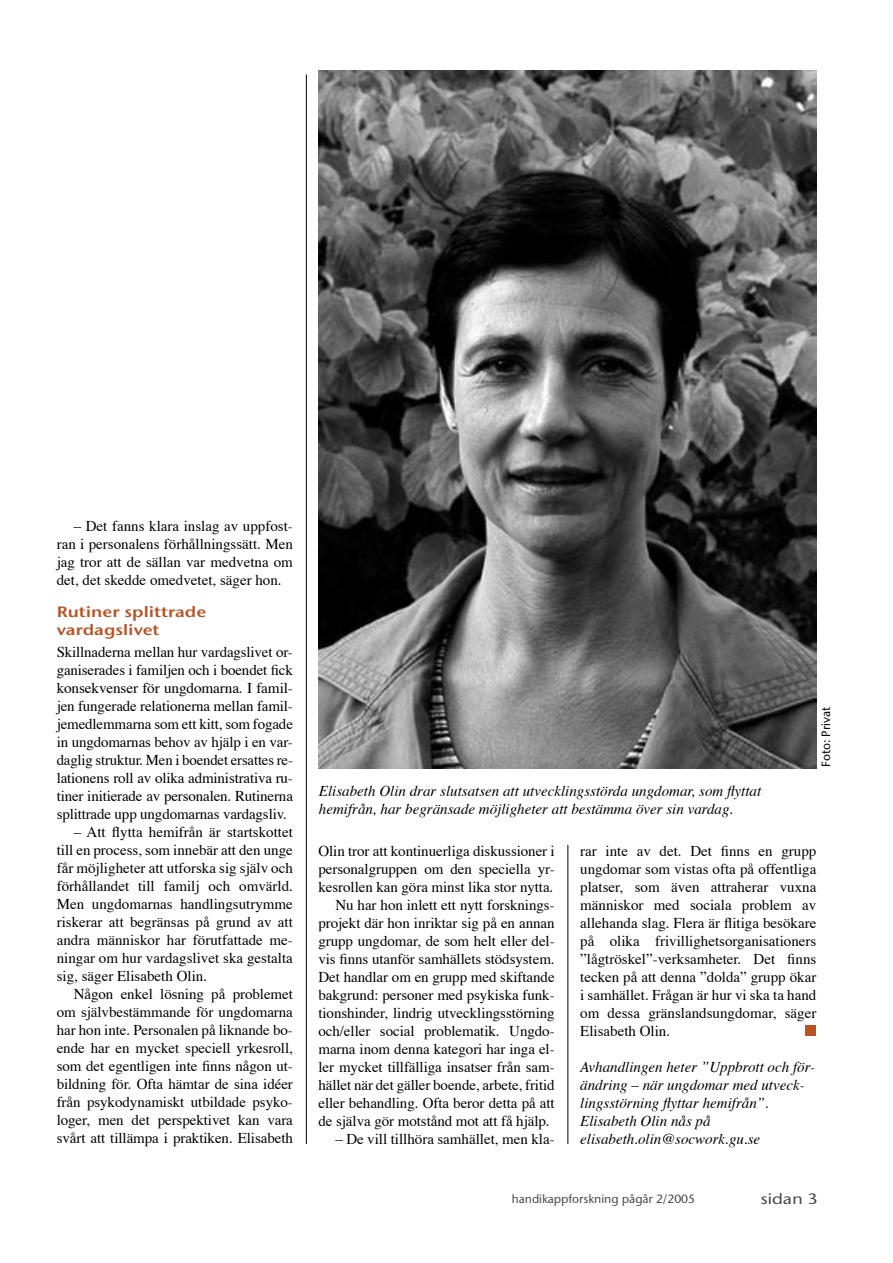
<style>
.page{position:relative;width:893px;height:1263px;background:#fff}
.page>*{position:absolute;margin:0;border:0;box-sizing:border-box;transform-origin:0 0}
.Brödtext_10_pt_med_indrag{font:15px/18px "Times";color:#000;text-align:justify}
.brödtext_10_pt{font:15px/18px "Times";letter-spacing:-.01em;color:#000;text-align:justify}
.brödtext_italic{font:italic 15px/18px "Times";color:#000}
.Mellan_rubrik{font:15px/18px "Stone Sans ITC Semi";color:#b85324;scale:1.2 1}
.Mellan_rubrik-2{font:500 15px "Stone Sans ITC";color:#484848;scale:1.2 1}
.Ingress{font:500 12px "Stone Sans ITC";color:#484848}
.Fotograf{font:500 12px "Stone Sans ITC";letter-spacing:-.005em;color:#000}
</style>
<div class="page">
<hr style="left:306px;top:74px;width:1px;height:1070px;background:#000">
<hr style="left:568px;top:74px;width:1px;height:1070px;background:#000">
<div style="left:805px;top:1026px;width:11px;height:10px;background:#b85324"></div>
<div style="left:319px;top:71px;width:497px;height:774px;background:#fff"></div>
<img style="left:319px;top:71px;width:497px;height:697px">
<p class="Brödtext_10_pt_med_indrag" style="left:57px;top:518px;width:238px;text-indent:17px">– Det fanns klara inslag av uppfost&shy;ran i personalens förhållningssätt. Men jag tror att de sällan var medvetna om det, det skedde omedvetet, säger hon.</p>
<p class="Mellan_rubrik" style="left:57px;top:602px;width:126px">Rutiner splittrade vardagslivet</p>
<p class="brödtext_10_pt" style="left:57px;top:644px;width:238px">Skillnaderna mellan hur vardagslivet or&shy;ganiserades i familjen och i boendet fick konsekvenser för ungdomarna. I famil&shy;jen fungerade relationerna mellan famil&shy;jemedlemmarna som ett kitt, som fogade in ungdomarnas behov av hjälp i en var&shy;daglig struktur. Men i boendet ersattes re&shy;lationens roll av olika administrativa ru&shy;tiner initierade av personalen. Rutinerna splittrade upp ungdomarnas vardagsliv.</p>
<p class="Brödtext_10_pt_med_indrag" style="left:57px;top:824px;width:238px;text-indent:17px">– Att flytta hemifrån är startskottet till en process, som innebär att den unge får möjligheter att utforska sig själv och förhållandet till familj och omvärld.<br>Men ungdomarnas handlingsutrymme riskerar att begränsas på grund av att andra människor har förutfattade me&shy;ningar om hur vardagslivet ska gestalta sig, säger Elisabeth Olin.</p>
<p class="Brödtext_10_pt_med_indrag" style="left:57px;top:986px;width:238px;text-indent:17px">Någon enkel lösning på problemet om självbestämmande för ungdomarna har hon inte. Personalen på liknande bo&shy;ende har en mycket speciell yrkesroll, som det egentligen inte finns någon ut&shy;bildning för. Ofta hämtar de sina idéer från psykodynamiskt utbildade psyko&shy;loger, men det perspektivet kan vara svårt att tillämpa i praktiken. Elisabeth</p>
<p class="brödtext_italic" style="left:319px;top:783px;width:444px">Elisabeth Olin drar slutsatsen att utvecklingsstörda ungdomar, som flyttat hemifrån, har begränsade möjligheter att bestämma över sin vardag.</p>
<p class="Fotograf" style="left:819px;top:767px;width:61px;rotate:-90deg">Foto: Privat</p>
<p class="Brödtext_10_pt_med_indrag" style="left:318px;top:843px;width:238px">Olin tror att kontinuerliga diskussioner i personalgruppen om den speciella yr&shy;kesrollen kan göra minst lika stor nytta.</p>
<p class="Brödtext_10_pt_med_indrag" style="left:318px;top:897px;width:238px;text-indent:17px">Nu har hon inlett ett nytt forsknings&shy;projekt där hon inriktar sig på en annan grupp ungdomar, de som helt eller del&shy;vis finns utanför samhällets stödsystem.<br>Det handlar om en grupp med skiftande bakgrund: personer med psykiska funk&shy;tionshinder, lindrig utvecklingsstörning och/eller social problematik. Ungdo&shy;marna inom denna kategori har inga el&shy;ler mycket tillfälliga insatser från sam&shy;hället när det gäller boende, arbete, fritid eller behandling. Ofta beror detta på att de själva gör motstånd mot att få hjälp.</p>
<p class="Brödtext_10_pt_med_indrag" style="left:335px;top:1131px;width:221px">– De vill tillhöra samhället, men kla-</p>
<p class="Brödtext_10_pt_med_indrag" style="left:580px;top:843px;width:238px">rar inte av det. Det finns en grupp ungdomar som vistas ofta på offentliga platser, som även attraherar vuxna människor med sociala problem av allehanda slag. Flera är flitiga besökare på olika frivillighetsorganisationers ”lågtröskel”-verksamheter. Det finns tecken på att denna ”dolda” grupp ökar i samhället. Frågan är hur vi ska ta hand om dessa gränslandsungdomar, säger Elisabeth Olin.</p>
<p class="brödtext_italic" style="left:580px;top:1059px;width:236px">Avhandlingen heter ”Uppbrott och för&shy;ändring – när ungdomar med utveck&shy;lingsstörning flyttar hemifrån”.</p>
<p class="brödtext_italic" style="left:580px;top:1113px;width:182px">Elisabeth Olin nås på elisabeth.olin@socwork.gu.se</p>
<p class="Ingress" style="left:512px;top:1191px;width:185px">handikappforskning pågår 2/2005</p>
<p class="Mellan_rubrik-2" style="left:760px;top:1189px;width:49px">sidan 3</p>
</div>
